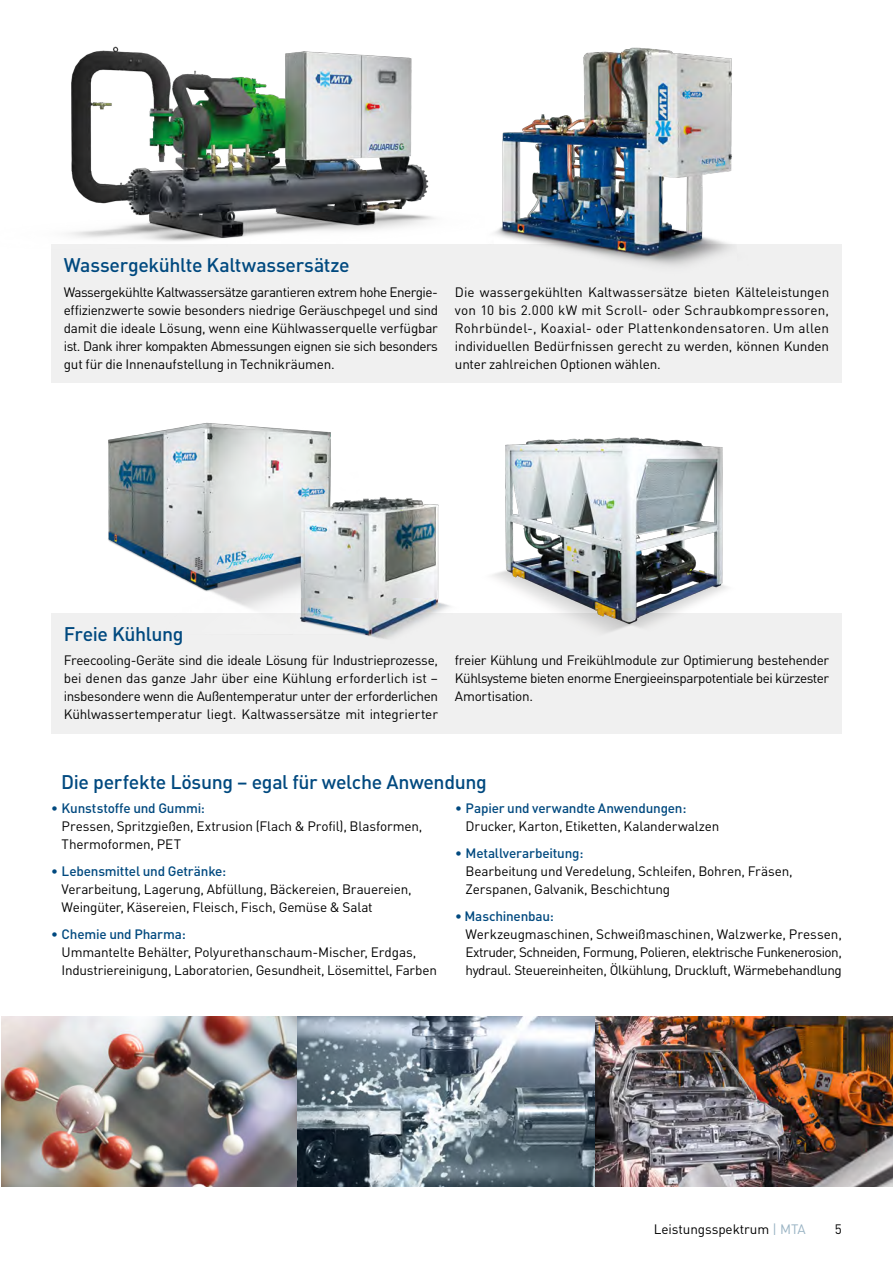
<style>
.page{position:relative;width:893px;height:1263px;background:#fff}
.page>*{position:absolute;margin:0;border:0;box-sizing:border-box;transform-origin:0 0}
.t1{font:500 19.5px "DIN Pro";letter-spacing:-.02em;color:#00497f}
.t2{font:13.5px/18px "DIN Pro";letter-spacing:-.015em;color:#000;text-align:justify}
.t3{font:500 13.5px "DIN Pro";letter-spacing:-.015em;color:#00497f}
.s1{color:#9ab4c4}
</style>
<div class="page">
<div style="left:51px;top:244px;width:791px;height:138px;background:#f0f0f0"></div>
<div style="left:51px;top:613px;width:791px;height:120px;background:#f0f0f0"></div>
<img style="left:494px;top:47px;width:238px;height:219px">
<img style="left:108px;top:422px;width:342px;height:217px">
<img style="left:492px;top:437px;width:236px;height:195px">
<img style="left:1px;top:1016px;width:297px;height:170px">
<svg style="left:298px;top:1016px;width:297px;height:170px;background:#7d8b96"></svg>
<img style="left:595px;top:1016px;width:298px;height:170px">
<img style="left:68px;top:46px;width:367px;height:195px">
<p class="t1" style="left:64px;top:249px;width:287px">Wassergekühlte Kaltwassersätze</p>
<p class="t2" style="left:64px;top:281px;width:376px">Wassergekühlte Kaltwassersätze garantieren extrem hohe Energie&shy;effizienzwerte sowie besonders niedrige Geräuschpegel und sind damit die ideale Lösung, wenn eine Kühlwasserquelle verfügbar ist. Dank ihrer kompakten Abmessungen eignen sie sich besonders gut für die Innenaufstellung in Technikräumen.</p>
<p class="t2" style="left:455px;top:281px;width:376px">Die wassergekühlten Kaltwassersätze bieten Kälteleistungen von 10 bis 2.000 kW mit Scroll- oder Schraubkompressoren, Rohrbündel-, Koaxial- oder Plattenkondensatoren. Um allen individuellen Bedürfnissen gerecht zu werden, können Kunden unter zahlreichen Optionen wählen.</p>
<p class="t1" style="left:64px;top:618px;width:121px">Freie Kühlung</p>
<p class="t2" style="left:64px;top:650px;width:376px">Freecooling-Geräte sind die ideale Lösung für Industrieprozesse, bei denen das ganze Jahr über eine Kühlung erforderlich ist – insbesondere wenn die Außentemperatur unter der erforderlichen Kühlwassertemperatur liegt. Kaltwassersätze mit integrierter</p>
<p class="t2" style="left:455px;top:650px;width:376px">freier Kühlung und Freikühlmodule zur Optimierung bestehender Kühlsysteme bieten enorme Energieeinsparpotentiale bei kürzester Amortisation.</p>
<p class="t1" style="left:61px;top:766px;width:427px">Die perfekte Lösung – egal für welche Anwendung</p>
<p class="t3" style="left:51px;top:797px;width:155px">• Kunststoffe und Gummi:</p>
<p class="t2" style="left:62px;top:816px;width:362px">Pressen, Spritzgießen, Extrusion (Flach &amp; Profil), Blasformen,<br>Thermoformen, PET</p>
<p class="t3" style="left:51px;top:860px;width:177px">• Lebensmittel und Getränke:</p>
<p class="t2" style="left:62px;top:879px;width:352px">Verarbeitung, Lagerung, Abfüllung, Bäckereien, Brauereien,<br>Weingüter, Käsereien, Fleisch, Fisch, Gemüse &amp; Salat</p>
<p class="t3" style="left:51px;top:923px;width:136px">• Chemie und Pharma:</p>
<p class="t2" style="left:62px;top:942px;width:377px">Ummantelte Behälter, Polyurethanschaum-Mischer, Erdgas,<br>Industriereinigung, Laboratorien, Gesundheit, Lösemittel, Farben</p>
<p class="t3" style="left:455px;top:797px;width:233px">• Papier und verwandte Anwendungen:</p>
<p class="t2" style="left:466px;top:816px;width:255px">Drucker, Karton, Etiketten, Kalanderwalzen</p>
<p class="t3" style="left:455px;top:842px;width:130px">• Metallverarbeitung:</p>
<p class="t2" style="left:466px;top:861px;width:329px">Bearbeitung und Veredelung, Schleifen, Bohren, Fräsen,<br>Zerspanen, Galvanik, Beschichtung</p>
<p class="t3" style="left:455px;top:905px;width:100px">• Maschinenbau:</p>
<p class="t2" style="left:466px;top:924px;width:378px">Werkzeugmaschinen, Schweißmaschinen, Walzwerke, Pressen, Extruder, Schneiden, Formung, Polieren, elektrische Funkenerosion, hydraul. Steuereinheiten, Ölkühlung, Druckluft, Wärmebehandlung</p>
<p class="t2" style="left:654px;top:1219px;width:154px">Leistungsspektrum <span class="s1">| MTA</span></p>
<p class="t2" style="left:835px;top:1219px;width:9px">5</p>
</div>
